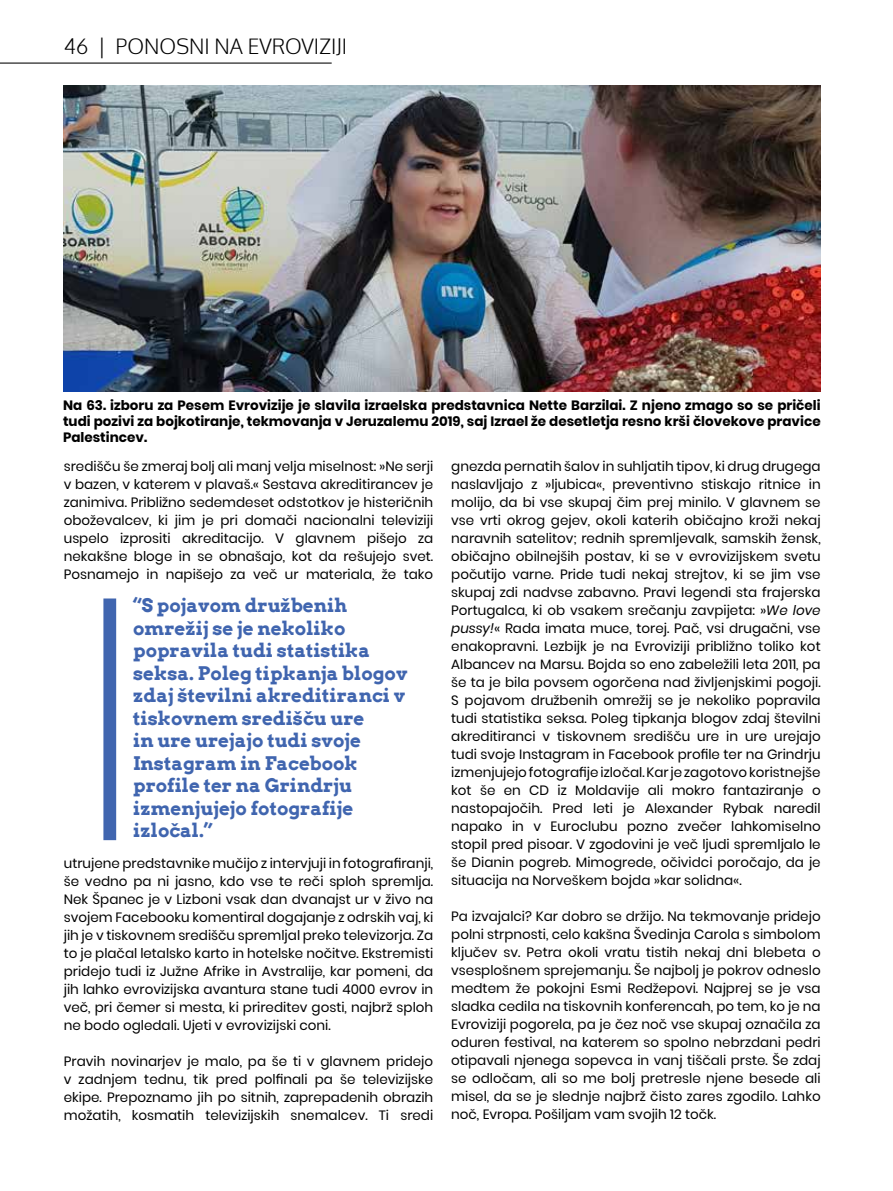
<style>
.page{position:relative;width:893px;height:1191px;background:#fff}
.page>*{position:absolute;margin:0;border:0;box-sizing:border-box;transform-origin:0 0}
.t1{font:300 21px "Oxygen";color:#000}
.t2{font:700 18.75px/22.5px "Arvo";color:#4065af}
.t3{font:13.5px/18px "Poppins";color:#000;text-align:justify}
.t4{font:700 13.5px/16.2px "Poppins";color:#000;text-align:justify}
.s1{font-style:italic}
</style>
<div class="page">
<hr style="left:0;top:63px;width:332px;height:1px;background:#000">
<img style="left:64px;top:85px;width:757px;height:306px">
<div style="left:103px;top:598px;width:13px;height:242px;background:#4065af"></div>
<h1 class="t1" style="left:64px;top:34px;width:285px">46 | PONOSNI NA EVROVIZIJI</h1>
<p class="t4" style="left:63px;top:397px;width:759px">Na 63. izboru za Pesem Evrovizije je slavila izraelska predstavnica Nette Barzilai. Z njeno zmago so se pričeli tudi pozivi za bojkotiranje, tekmovanja v Jeruzalemu 2019, saj Izrael že desetletja resno krši človekove pravice Palestincev.</p>
<p class="t3" style="left:64px;top:458px;width:371px">središču še zmeraj bolj ali manj velja miselnost: »Ne serji v bazen, v katerem v plavaš.« Sestava akreditirancev je zanimiva. Približno sedemdeset odstotkov je histeričnih oboževalcev, ki jim je pri domači nacionalni televiziji uspelo izprositi akreditacijo. V glavnem pišejo za nekakšne bloge in se obnašajo, kot da rešujejo svet.<br>Posnamejo in napišejo za več ur materiala, že tako</p>
<p class="t2" style="left:133px;top:594px;width:276px">“S pojavom družbenih omrežij se je nekoliko popravila tudi statistika seksa. Poleg tipkanja blogov zdaj številni akreditiranci v tiskovnem središču ure<br>in ure urejajo tudi svoje<br>Instagram in Facebook profile ter na Grindrju izmenjujejo fotografije izločal.”</p>
<p class="t3" style="left:64px;top:854px;width:371px">utrujene predstavnike mučijo z intervjuji in fotografiranji, še vedno pa ni jasno, kdo vse te reči sploh spremlja.<br>Nek Španec je v Lizboni vsak dan dvanajst ur v živo na svojem Facebooku komentiral dogajanje z odrskih vaj, ki jih je v tiskovnem središču spremljal preko televizorja. Za to je plačal letalsko karto in hotelske nočitve. Ekstremisti pridejo tudi iz Južne Afrike in Avstralije, kar pomeni, da jih lahko evrovizijska avantura stane tudi 4000 evrov in več, pri čemer si mesta, ki prireditev gosti, najbrž sploh ne bodo ogledali. Ujeti v evrovizijski coni.</p>
<p class="t3" style="left:64px;top:1052px;width:371px">Pravih novinarjev je malo, pa še ti v glavnem pridejo v zadnjem tednu, tik pred polfinali pa še televizijske ekipe. Prepoznamo jih po sitnih, zaprepadenih obrazih možatih, kosmatih televizijskih snemalcev. Ti sredi</p>
<p class="t3" style="left:451px;top:458px;width:371px">gnezda pernatih šalov in suhljatih tipov, ki drug drugega naslavljajo z »ljubica«, preventivno stiskajo ritnice in molijo, da bi vse skupaj čim prej minilo. V glavnem se vse vrti okrog gejev, okoli katerih običajno kroži nekaj naravnih satelitov; rednih spremljevalk, samskih žensk, običajno obilnejših postav, ki se v evrovizijskem svetu počutijo varne. Pride tudi nekaj strejtov, ki se jim vse skupaj zdi nadvse zabavno. Pravi legendi sta frajerska Portugalca, ki ob vsakem srečanju zavpijeta: »<span class="s1">We love pussy!</span>« Rada imata muce, torej. Pač, vsi drugačni, vse enakopravni. Lezbijk je na Evroviziji približno toliko kot Albancev na Marsu. Bojda so eno zabeležili leta 2011, pa še ta je bila povsem ogorčena nad življenjskimi pogoji.<br>S pojavom družbenih omrežij se je nekoliko popravila tudi statistika seksa. Poleg tipkanja blogov zdaj številni akreditiranci v tiskovnem središču ure in ure urejajo tudi svoje Instagram in Facebook profile ter na Grindrju izmenjujejo fotografije izločal. Kar je zagotovo koristnejše kot še en CD iz Moldavije ali mokro fantaziranje o nastopajočih. Pred leti je Alexander Rybak naredil napako in v Euroclubu pozno zvečer lahkomiselno stopil pred pisoar. V zgodovini je več ljudi spremljalo le še Dianin pogreb. Mimogrede, očividci poročajo, da je situacija na Norveškem bojda »kar solidna«.</p>
<p class="t3" style="left:451px;top:907px;width:371px">Pa izvajalci? Kar dobro se držijo. Na tekmovanje pridejo polni strpnosti, celo kakšna Švedinja Carola s simbolom ključev sv. Petra okoli vratu tistih nekaj dni blebeta o vsesplošnem sprejemanju. Še najbolj je pokrov odneslo medtem že pokojni Esmi Redžepovi. Najprej se je vsa sladka cedila na tiskovnih konferencah, po tem, ko je na Evroviziji pogorela, pa je čez noč vse skupaj označila za oduren festival, na katerem so spolno nebrzdani pedri otipavali njenega sopevca in vanj tiščali prste. Še zdaj se odločam, ali so me bolj pretresle njene besede ali misel, da se je slednje najbrž čisto zares zgodilo. Lahko noč, Evropa. Pošiljam vam svojih 12 točk.</p>
</div>
